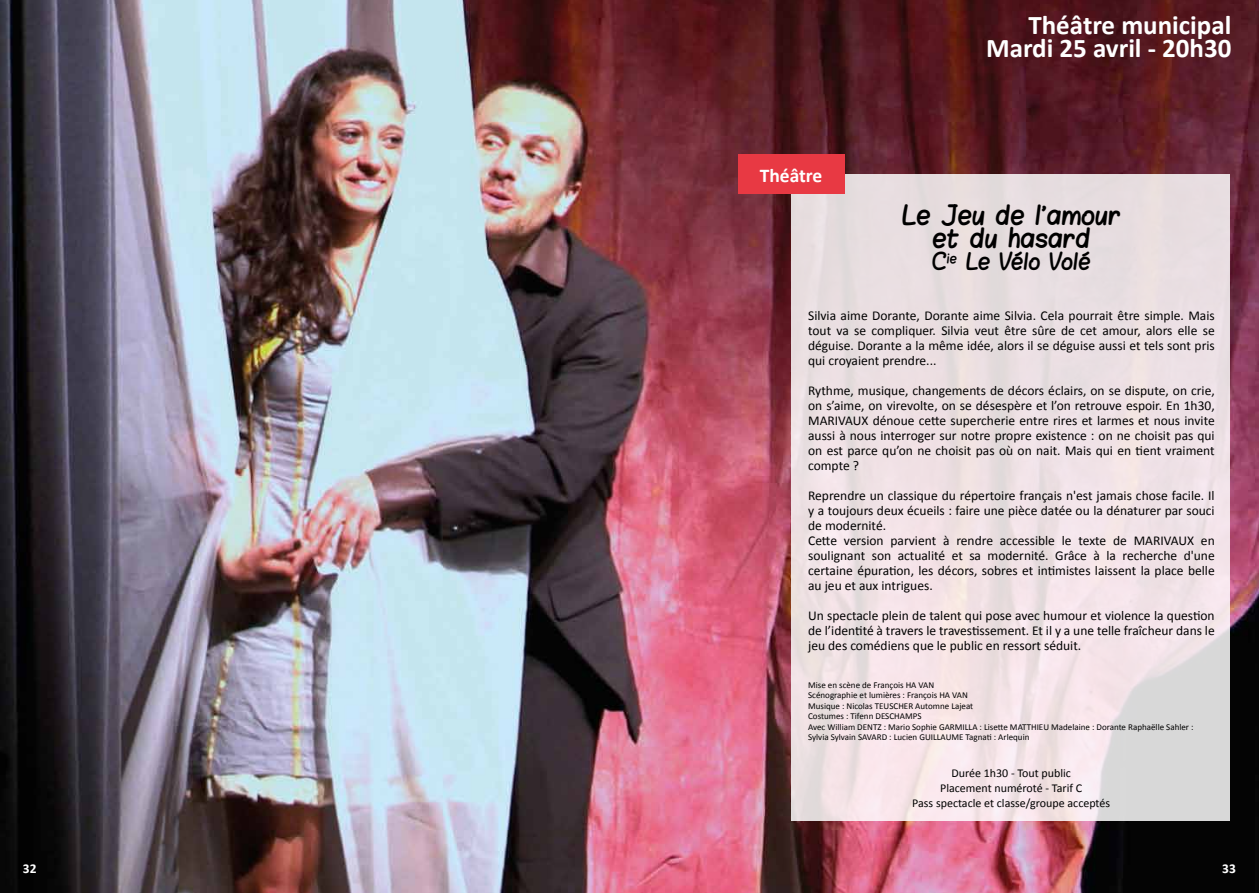
<style>
.page{position:relative;width:1259px;height:893px;background:#fff}
.page>*{position:absolute;margin:0;border:0;box-sizing:border-box;transform-origin:0 0}
.t1{font:700 27px/22.5px "Calibri";color:#fff;text-align:right}
.t2{font:21px/22.5px "Blokletters Viltstift";color:#000;text-align:center}
.t3{font:700 19.5px "Calibri";color:#fff}
.t4{font:18px "Blokletters Viltstift";color:#000}
.t5{font:13.5px/15px "Calibri";color:#000;text-align:justify}
.t6{font:700 13.5px "Calibri";color:#fff}
.t7{font:12px/15px "Calibri";color:#000;text-align:center}
.t8{font:9px/10.5px "Calibri";color:#000}
</style>
<div class="page">
<img style="left:0;top:0;width:1259px;height:893px">
<svg style="left:791px;top:174px;width:438px;height:647px;background:#ecdfe2"></svg>
<div style="left:738px;top:155px;width:106px;height:39px;background:#e83943"></div>
<h3 class="t3" style="left:760px;top:163px;width:64px">Théâtre</h3>
<h1 class="t1" style="left:986px;top:13px;width:247px">Théâtre municipal<br>Mardi 25 avril - 20h30</h1>
<h2 class="t2" style="left:902px;top:204px;width:220px">Le Jeu de l’amour et du hasard</h2>
<h3 class="t4" style="left:932px;top:247px;width:160px">C<sup>ie</sup> Le Vélo Volé</h3>
<p class="t5" style="left:808px;top:307px;width:408px">Silvia aime Dorante, Dorante aime Silvia. Cela pourrait être simple. Mais tout va se compliquer. Silvia veut être sûre de cet amour, alors elle se déguise. Dorante a la même idée, alors il se déguise aussi et tels sont pris qui croyaient prendre...</p>
<p class="t5" style="left:808px;top:382px;width:408px">Rythme, musique, changements de décors éclairs, on se dispute, on crie, on s’aime, on virevolte, on se désespère et l’on retrouve espoir. En 1h30, MARIVAUX dénoue cette supercherie entre rires et larmes et nous invite aussi à nous interroger sur notre propre existence : on ne choisit pas qui on est parce qu’on ne choisit pas où on nait. Mais qui en tient vraiment compte ?</p>
<p class="t5" style="left:808px;top:487px;width:408px;text-align:left">Reprendre un classique du répertoire français n'est jamais chose facile. Il y a toujours deux écueils : faire une pièce datée ou la dénaturer par souci de modernité.<br>Cette version parvient à rendre accessible le texte de MARIVAUX en soulignant son actualité et sa modernité. Grâce à la recherche d'une certaine épuration, les décors, sobres et intimistes laissent la place belle au jeu et aux intrigues.</p>
<p class="t5" style="left:808px;top:607px;width:408px">Un spectacle plein de talent qui pose avec humour et violence la question de l’identité à travers le travestissement. Et il y a une telle fraîcheur dans le jeu des comédiens que le public en ressort séduit.</p>
<p class="t8" style="left:808px;top:679px;width:387px">Mise en scène de François HA VAN<br>Scénographie et lumières : François HA VAN<br>Musique : Nicolas TEUSCHER Automne Lajeat<br>Costumes : Tifenn DESCHAMPS<br>Avec William DENTZ : Mario Sophie GARMILLA : Lisette MATTHIEU Madelaine : Dorante Raphaëlle Sahler :<br>Sylvia Sylvain SAVARD : Lucien GUILLAUME Tagnati : Arlequin</p>
<p class="t7" style="left:912px;top:765px;width:199px">Durée 1h30 - Tout public<br>Placement numéroté - Tarif C<br>Pass spectacle et classe/groupe acceptés</p>
<p class="t6" style="left:23px;top:860px;width:15px">32</p>
<p class="t6" style="left:1222px;top:860px;width:15px">33</p>
</div>
